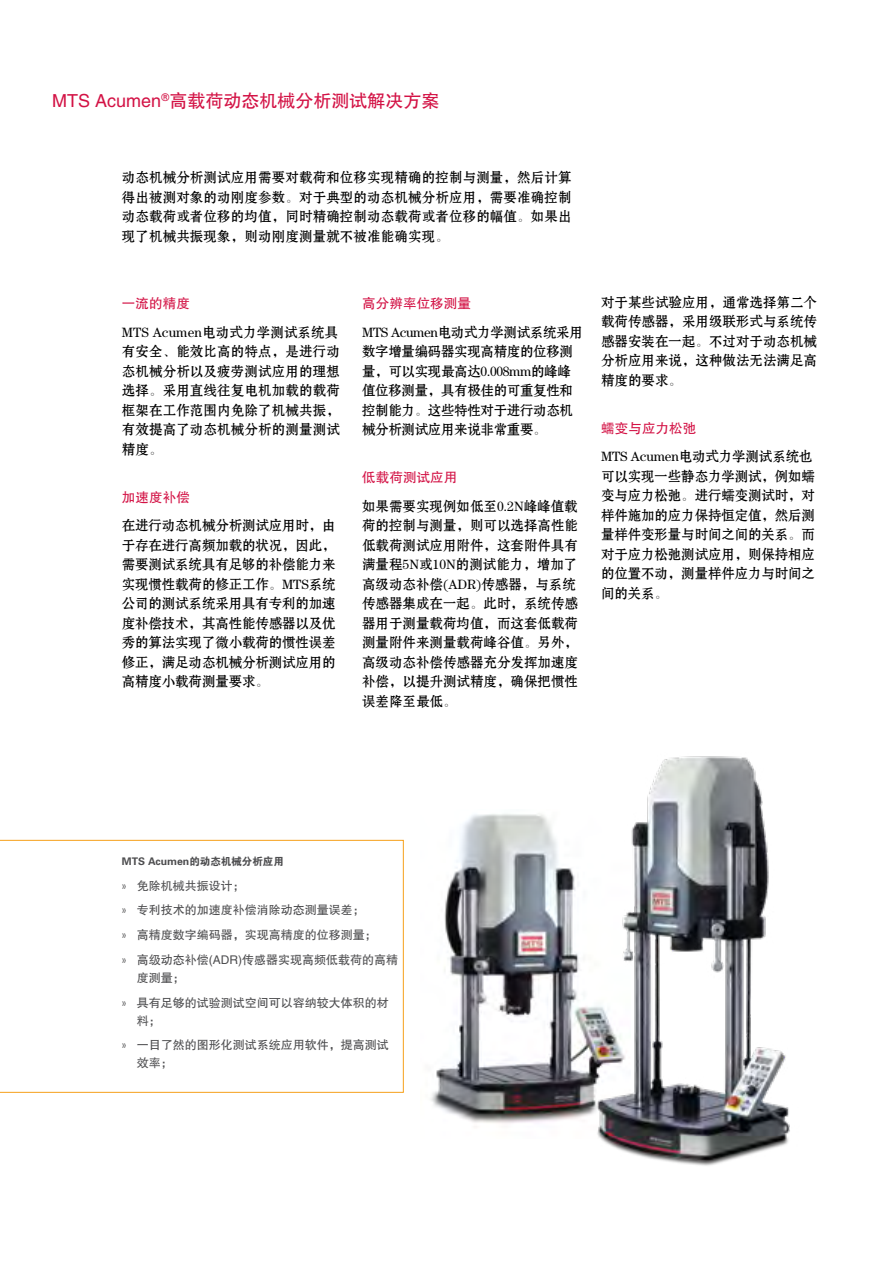
<style>
.page{position:relative;width:893px;height:1263px;background:#fff}
.page>*{position:absolute;margin:0;border:0;box-sizing:border-box;transform-origin:0 0}
.t1{font:18px "FZHTJW GB1 0";color:#d31245}
.t2{font:13.5px/19.5px "FZSHJW GB1 0";color:#000;text-align:justify}
.t3{font:13.5px/19.5px "FZSHJW GB1 0";letter-spacing:-.025em;color:#000}
.t4{font:13.5px "FZHTJW GB1 0";letter-spacing:.01em;color:#d31245}
.t5{font:12px/24.8px "FZHTJW GB1 0";color:#4d4d4f}
.t6{font:10.5px "FZDHTJW GB1 0";color:#4d4d4f}
.s1{font-family:"Univers";font-weight:300;font-stretch:condensed}
</style>
<div class="page">
<img style="left:430px;top:814px;width:155px;height:310px">
<img style="left:585px;top:756px;width:205px;height:410px">
<svg style="left:0;top:840px;width:404px;height:253px"></svg>
<h1 class="t1" style="left:52px;top:90px;width:389px">MTS Acumen<sup>®</sup>高载荷动态机械分析测试解决方案</h1>
<p class="t2" style="left:122px;top:169px;width:451px">动态机械分析测试应用需要对载荷和位移实现精确的控制与测量，然后计算得出被测对象的动刚度参数。对于典型的动态机械分析应用，需要准确控制动态载荷或者位移的均值，同时精确控制动态载荷或者位移的幅值。如果出现了机械共振现象，则动刚度测量就不被准能确实现。</p>
<p class="t4" style="left:122px;top:296px;width:70px">一流的精度</p>
<p class="t2" style="left:122px;top:323px;width:220px">MTS Acumen电动式力学测试系统具有安全、能效比高的特点，是进行动态机械分析以及疲劳测试应用的理想选择。采用直线往复电机加载的载荷框架在工作范围内免除了机械共振，有效提高了动态机械分析的测量测试精度。</p>
<p class="t4" style="left:122px;top:489px;width:70px">加速度补偿</p>
<p class="t2" style="left:122px;top:516px;width:215px">在进行动态机械分析测试应用时，由于存在进行高频加载的状况，因此，需要测试系统具有足够的补偿能力来实现惯性载荷的修正工作。MTS系统公司的测试系统采用具有专利的加速度补偿技术，其高性能传感器以及优秀的算法实现了微小载荷的惯性误差修正，满足动态机械分析测试应用的高精度小载荷测量要求。</p>
<p class="t4" style="left:362px;top:296px;width:110px">高分辨率位移测量</p>
<p class="t3" style="left:362px;top:323px;width:222px">MTS Acumen电动式力学测试系统采用数字增量编码器实现高精度的位移测量，可以实现最高达0.008mm的峰峰值位移测量，具有极佳的可重复性和控制能力。这些特性对于进行动态机械分析测试应用来说非常重要。</p>
<p class="t4" style="left:362px;top:470px;width:97px">低载荷测试应用</p>
<p class="t2" style="left:362px;top:497px;width:217px;text-align:left">如果需要实现例如低至0.2N峰峰值载荷的控制与测量，则可以选择高性能低载荷测试应用附件，这套附件具有满量程5N或10N的测试能力，增加了高级动态补偿(ADR)传感器，与系统传感器集成在一起。此时，系统传感器用于测量载荷均值，而这套低载荷测量附件来测量载荷峰谷值。另外，高级动态补偿传感器充分发挥加速度补偿，以提升测试精度，确保把惯性误差降至最低。</p>
<p class="t2" style="left:601px;top:293px;width:218px">对于某些试验应用，通常选择第二个载荷传感器，采用级联形式与系统传感器安装在一起。不过对于动态机械分析应用来说，这种做法无法满足高精度的要求。</p>
<p class="t4" style="left:601px;top:421px;width:97px">蠕变与应力松弛</p>
<p class="t2" style="left:601px;top:448px;width:215px;text-align:left">MTS Acumen电动式力学测试系统也可以实现一些静态力学测试，例如蠕变与应力松弛。进行蠕变测试时，对样件施加的应力保持恒定值，然后测量样件变形量与时间之间的关系。而对于应力松弛测试应用，则保持相应的位置不动，测量样件应力与时间之间的关系。</p>
<p class="t6" style="left:122px;top:855px;width:164px">MTS Acumen的动态机械分析应用</p>
<p class="t5" style="left:122px;top:873px;width:278px"><span class="s1">»</span> 免除机械共振设计；<br><span class="s1">»</span> 专利技术的加速度补偿消除动态测量误差；<br><span class="s1">»</span> 高精度数字编码器，实现高精度的位移测量；<br><span class="s1">»</span> 高级动态补偿(ADR)传感器实现高频低载荷的高精</p>
<p class="t5" style="left:122px;top:965px;width:268px;text-indent:15px">度测量；<br><span class="s1">»</span> 具有足够的试验测试空间可以容纳较大体积的材</p>
<p class="t5" style="left:122px;top:1008px;width:268px;text-indent:15px">料；<br><span class="s1">»</span> 一目了然的图形化测试系统应用软件，提高测试</p>
<p class="t5" style="left:137px;top:1051px;width:37px">效率；</p>
</div>
